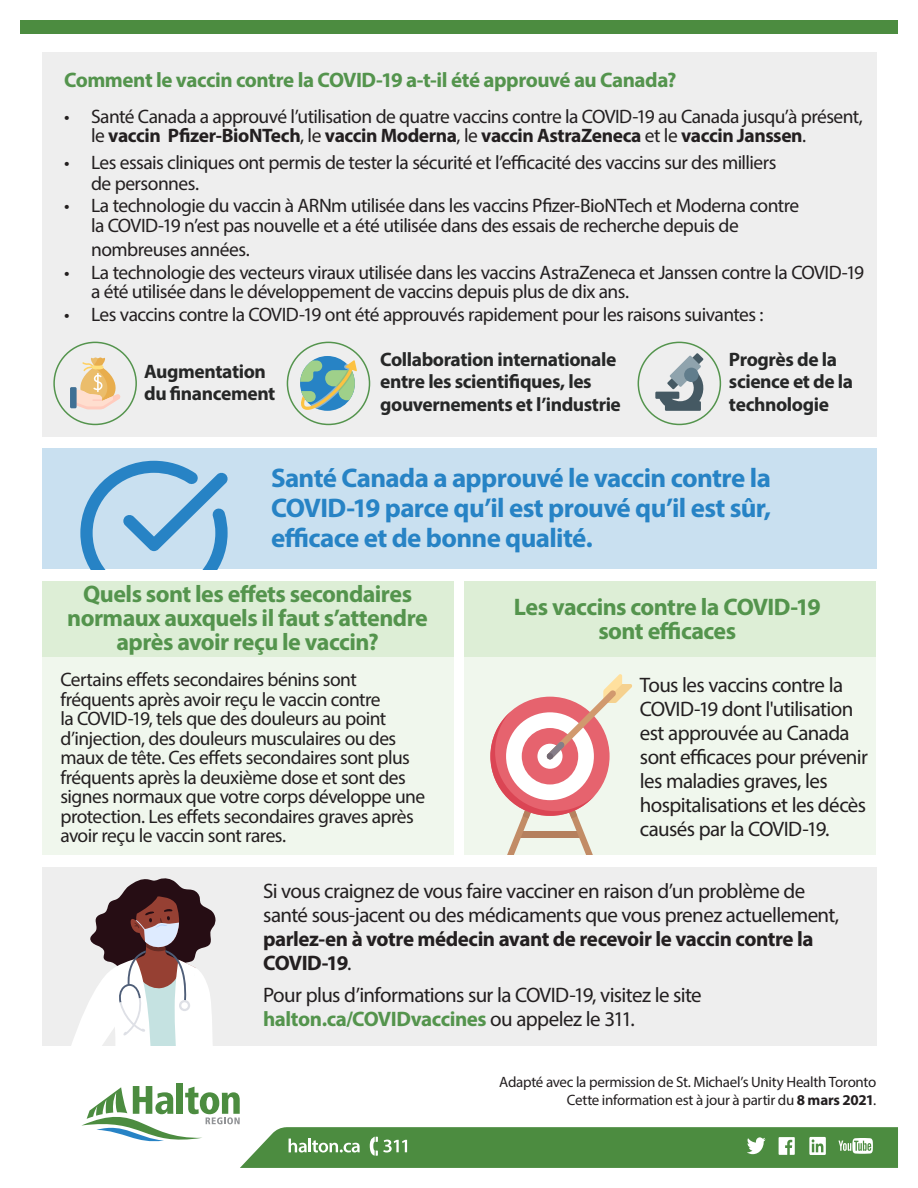
<style>
.page{position:relative;width:918px;height:1188px;background:#fff}
.page>*{position:absolute;margin:0;border:0;box-sizing:border-box;transform-origin:0 0}
.body{font:700 27px/30px "Myriad Pro";letter-spacing:-.025em;color:#2783c5;text-align:justify}
.body-2{font:700 24px/24px "Myriad Pro";letter-spacing:-.025em;color:#54944d;text-align:center}
.body-3{font:21px/24px "Myriad Pro";letter-spacing:-.03em;color:#231f20}
.body-4{font:700 21px "Myriad Pro";letter-spacing:-.025em;color:#54944d}
.body-5{font:19.5px/19.5px "Myriad Pro";letter-spacing:-.03em;color:#231f20}
.body-6{font:700 19.5px/22.5px "Myriad Pro";letter-spacing:-.02em;color:#262727}
.body-7{font:15px/18px "Myriad Pro";letter-spacing:-.02em;color:#231f20;text-align:right}
.s1{font-weight:700}
.s2{font-weight:700;color:#54944d}
</style>
<div class="page">
<div style="left:42px;top:52px;width:834px;height:384px;background:#eee"></div>
<div style="left:177px;top:1084px;width:6px;height:30px;background:#4c8c40"></div>
<svg style="left:81px;top:1086px;width:817px;height:82px"></svg>
<div style="left:20px;top:20px;width:878px;height:14px;background:#4c8c40"></div>
<div style="left:42px;top:582px;width:412px;height:75px;background:#ddeed6"></div>
<div style="left:42px;top:657px;width:412px;height:197px;background:#f0f7ed"></div>
<div style="left:464px;top:582px;width:412px;height:75px;background:#ddeed6"></div>
<div style="left:464px;top:657px;width:412px;height:197px;background:#f0f7ed"></div>
<div style="left:42px;top:449px;width:834px;height:120px;background:#c9e0f0"></div>
<svg style="left:80px;top:461px;width:148px;height:108px"></svg>
<div style="left:42px;top:867px;width:834px;height:178px;background:#eee"></div>
<svg style="left:72px;top:878px;width:144px;height:167px"></svg>
<div style="left:53px;top:342px;width:84px;height:83px;border:2px solid #54944d;border-radius:50%"></div>
<div style="left:70px;top:387px;width:7px;height:21px;background:#407094"></div>
<svg style="left:72px;top:357px;width:49px;height:52px"></svg>
<div style="left:287px;top:342px;width:83px;height:83px;border:2px solid #54944d;border-radius:50%"></div>
<svg style="left:300px;top:356px;width:57px;height:55px"></svg>
<div style="left:638px;top:342px;width:83px;height:83px;border:2px solid #54944d;border-radius:50%"></div>
<svg style="left:655px;top:353px;width:49px;height:58px"></svg>
<div style="left:684px;top:368px;width:15px;height:14px;background:#617d8c;border-radius:50%"></div>
<svg style="left:490px;top:674px;width:142px;height:180px"></svg>
<p class="body-4" style="left:64px;top:66px;width:614px">Comment le vaccin contre la COVID-19 a-t-il été approuvé au Canada?</p>
<p class="body-5" style="left:91px;top:106px;width:773px;text-indent:-27px">• Santé Canada a approuvé l’utilisation de quatre vaccins contre la COVID-19 au Canada jusqu’à présent, le <span class="s1">vaccin Pfizer-BioNTech</span>, le <span class="s1">vaccin Moderna</span>, le <span class="s1">vaccin AstraZeneca</span> et le <span class="s1">vaccin Janssen</span>.</p>
<p class="body-5" style="left:91px;top:151px;width:687px;line-height:21px;text-indent:-27px">• Les essais cliniques ont permis de tester la sécurité et l’efficacité des vaccins sur des milliers de personnes.</p>
<p class="body-5" style="left:91px;top:196px;width:710px;text-indent:-27px">• La technologie du vaccin à ARNm utilisée dans les vaccins Pfizer-BioNTech et Moderna contre la COVID-19 n’est pas nouvelle et a été utilisée dans des essais de recherche depuis de</p>
<p class="body-5" style="left:91px;top:239px;width:160px">nombreuses années.</p>
<p class="body-5" style="left:91px;top:262px;width:775px;text-indent:-27px">• La technologie des vecteurs viraux utilisée dans les vaccins AstraZeneca et Janssen contre la COVID-19 a été utilisée dans le développement de vaccins depuis plus de dix ans.</p>
<p class="body-5" style="left:64px;top:304px;width:701px">• Les vaccins contre la COVID-19 ont été approuvés rapidement pour les raisons suivantes :</p>
<p class="body-6" style="left:144px;top:359px;width:133px">Augmentation du financement</p>
<p class="body-6" style="left:380px;top:347px;width:242px">Collaboration internationale entre les scientifiques, les gouvernements et l’industrie</p>
<p class="body-6" style="left:729px;top:347px;width:126px">Progrès de la science et de la technologie</p>
<p class="body" style="left:271px;top:462px;width:502px">Santé Canada a approuvé le vaccin contre la COVID-19 parce qu’il est prouvé qu’il est sûr, efficace et de bonne qualité.</p>
<p class="body-2" style="left:67px;top:581px;width:362px">Quels sont les effets secondaires normaux auxquels il faut s’attendre après avoir reçu le vaccin?</p>
<p class="body-2" style="left:514px;top:595px;width:308px">Les vaccins contre la COVID-19 sont efficaces</p>
<p class="body-5" style="left:60px;top:669px;width:366px">Certains effets secondaires bénins sont fréquents après avoir reçu le vaccin contre<br>la COVID-19, tels que des douleurs au point d’injection, des douleurs musculaires ou des maux de tête. Ces effets secondaires sont plus fréquents après la deuxième dose et sont des signes normaux que votre corps développe une protection. Les effets secondaires graves après avoir reçu le vaccin sont rares.</p>
<p class="body-3" style="left:640px;top:672px;width:230px">Tous les vaccins contre la<br>COVID-19 dont l'utilisation est approuvée au Canada sont efficaces pour prévenir les maladies graves, les hospitalisations et les décès causés par la COVID-19.</p>
<p class="body-3" style="left:263px;top:879px;width:578px">Si vous craignez de vous faire vacciner en raison d’un problème de santé sous-jacent ou des médicaments que vous prenez actuellement, <span class="s1">parlez-en à votre médecin avant de recevoir le vaccin contre la COVID-19</span>.</p>
<p class="body-3" style="left:263px;top:983px;width:440px">Pour plus d’informations sur la COVID-19, visitez le site <span class="s2">halton.ca/COVIDvaccines</span> ou appelez le 311.</p>
<p class="body-7" style="left:499px;top:1072px;width:379px">Adapté avec la permission de St. Michael’s Unity Health Toronto<br>Cette information est à jour à partir du <span class="s1">8 mars 2021</span>.</p>
</div>
